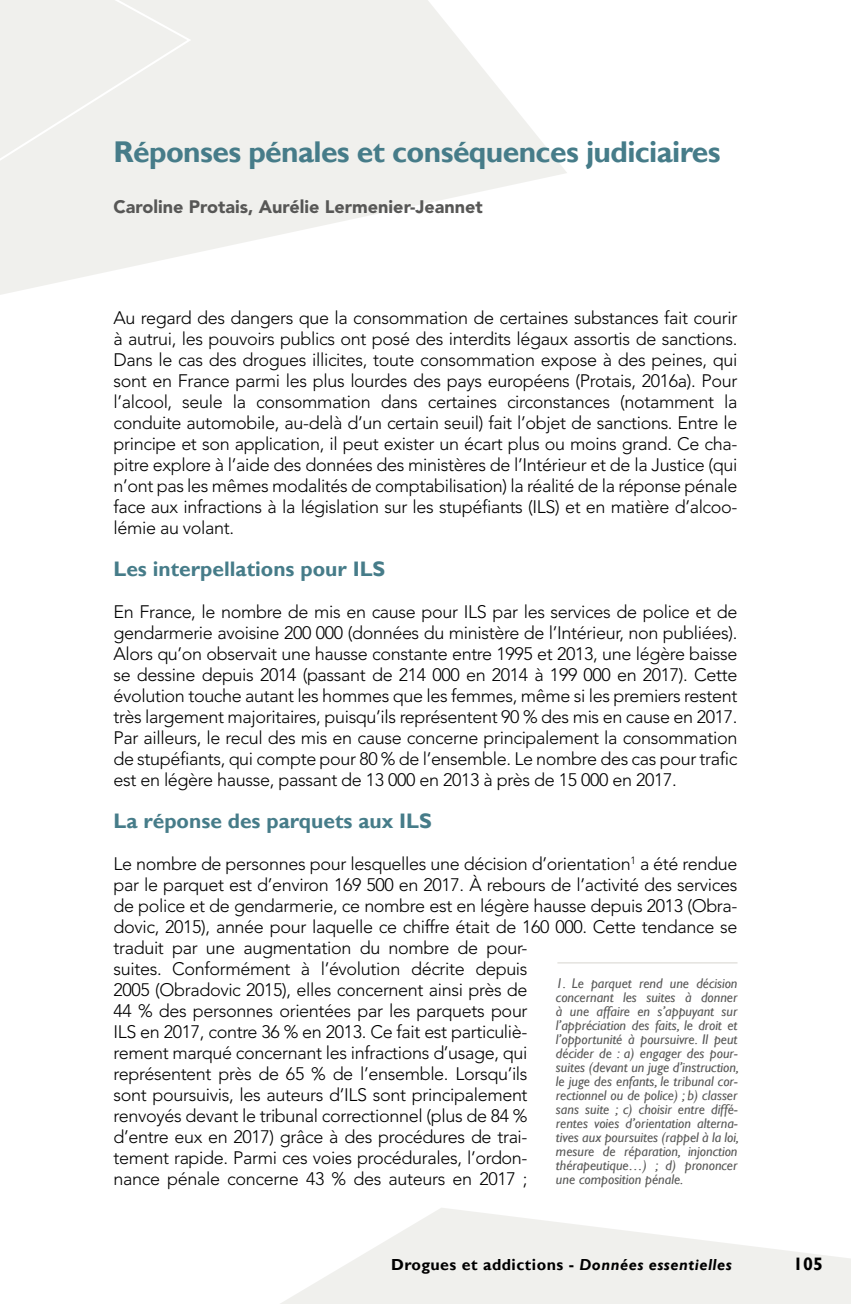
<style>
.page{position:relative;width:851px;height:1304px;background:#fff}
.page>*{position:absolute;margin:0;border:0;box-sizing:border-box;transform-origin:0 0}
.t1{font:700 30px "Gill Sans";letter-spacing:-.02em;color:#467c89}
.t2{font:700 21px "Gill Sans";color:#467c89}
.t3{font:300 18px/21px "Avenir LT Std";letter-spacing:-.02em;color:#000;text-align:justify}
.t4{font:900 18px "Avenir LT Std";color:#575756}
.t5{font:700 18px "Gill Sans";color:#000}
.t6{font:700 16px "Gill Sans";letter-spacing:.03em;color:#000}
.t7{font:italic 14px/14px "Gill Sans";color:#575756;text-align:justify}
.s1{font-style:italic}
</style>
<div class="page">
<svg style="left:280px;top:1208px;width:570px;height:96px;fill:#f0f0ed"></svg>
<svg style="left:0;top:0;width:567px;height:295px;fill:#f0f0ed"></svg>
<div style="left:0;top:0;width:193px;height:182px;background:#f0f0ed"></div>
<hr style="left:557px;top:962px;width:180px;height:1px;background:#d6d5ce">
<h1 class="t1" style="left:113px;top:134px;width:608px">Réponses pénales et conséquences judiciaires</h1>
<p class="t4" style="left:113px;top:196px;width:370px">Caroline Protais, Aurélie Lermenier-Jeannet</p>
<p class="t3" style="left:113px;top:307px;width:625px">Au regard des dangers que la consommation de certaines substances fait courir à autrui, les pouvoirs publics ont posé des interdits légaux assortis de sanctions.<br>Dans le cas des drogues illicites, toute consommation expose à des peines, qui sont en France parmi les plus lourdes des pays européens (Protais, 2016a). Pour l’alcool, seule la consommation dans certaines circonstances (notamment la conduite automobile, au-delà d’un certain seuil) fait l’objet de sanctions. Entre le principe et son application, il peut exister un écart plus ou moins grand. Ce cha&shy;pitre explore à l’aide des données des ministères de l’Intérieur et de la Justice (qui n’ont pas les mêmes modalités de comptabilisation) la réalité de la réponse pénale face aux infractions à la législation sur les stupéfiants (ILS) et en matière d’alcoo&shy;lémie au volant.</p>
<p class="t2" style="left:113px;top:556px;width:273px">Les interpellations pour ILS</p>
<p class="t3" style="left:113px;top:601px;width:625px">En France, le nombre de mis en cause pour ILS par les services de police et de gendarmerie avoisine 200 000 (données du ministère de l’Intérieur, non publiées).<br>Alors qu’on observait une hausse constante entre 1995 et 2013, une légère baisse se dessine depuis 2014 (passant de 214 000 en 2014 à 199 000 en 2017). Cette évolution touche autant les hommes que les femmes, même si les premiers restent très largement majoritaires, puisqu’ils représentent 90 % des mis en cause en 2017.<br>Par ailleurs, le recul des mis en cause concerne principalement la consommation de stupéfiants, qui compte pour 80 % de l’ensemble. Le nombre des cas pour trafic est en légère hausse, passant de 13 000 en 2013 à près de 15 000 en 2017.</p>
<p class="t2" style="left:113px;top:808px;width:320px">La réponse des parquets aux ILS</p>
<p class="t3" style="left:113px;top:853px;width:625px;text-align:left">Le nombre de personnes pour lesquelles une décision d’orientation<sup>1</sup> a été rendue par le parquet est d’environ 169 500 en 2017. À rebours de l’activité des services de police et de gendarmerie, ce nombre est en légère hausse depuis 2013 (Obra&shy;dovic, 2015), année pour laquelle ce chiffre était de 160 000. Cette tendance se traduit par une augmentation du nombre de pour-<br>suites. Conformément à l’évolution décrite depuis<br>2005 (Obradovic 2015), elles concernent ainsi près de<br>44 % des personnes orientées par les parquets pour<br>ILS en 2017, contre 36 % en 2013. Ce fait est particuliè-<br>rement marqué concernant les infractions d’usage, qui<br>représentent près de 65 % de l’ensemble. Lorsqu’ils<br>sont poursuivis, les auteurs d’ILS sont principalement<br>renvoyés devant le tribunal correctionnel (plus de 84 %<br>d’entre eux en 2017) grâce à des procédures de trai-<br>tement rapide. Parmi ces voies procédurales, l’ordon-<br>nance pénale concerne 43 % des auteurs en 2017 ;</p>
<p class="t7" style="left:556px;top:977px;width:184px">1. Le parquet rend une décision concernant les suites à donner à une affaire en s’appuyant sur l’appréciation des faits, le droit et l’opportunité à poursuivre. Il peut décider de : a) engager des pour&shy;suites (devant un juge d’instruction, le juge des enfants, le tribunal cor&shy;rectionnel ou de police) ; b) classer sans suite ; c) choisir entre diffé&shy;rentes voies d’orientation alterna&shy;tives aux poursuites (rappel à la loi, mesure de réparation, injonction thérapeutique…) ; d) prononcer une composition pénale.</p>
<p class="t6" style="left:391px;top:1255px;width:342px">Drogues et addictions - <span class="s1">Données essentielles</span></p>
<p class="t5" style="left:793px;top:1253px;width:31px">105</p>
</div>
